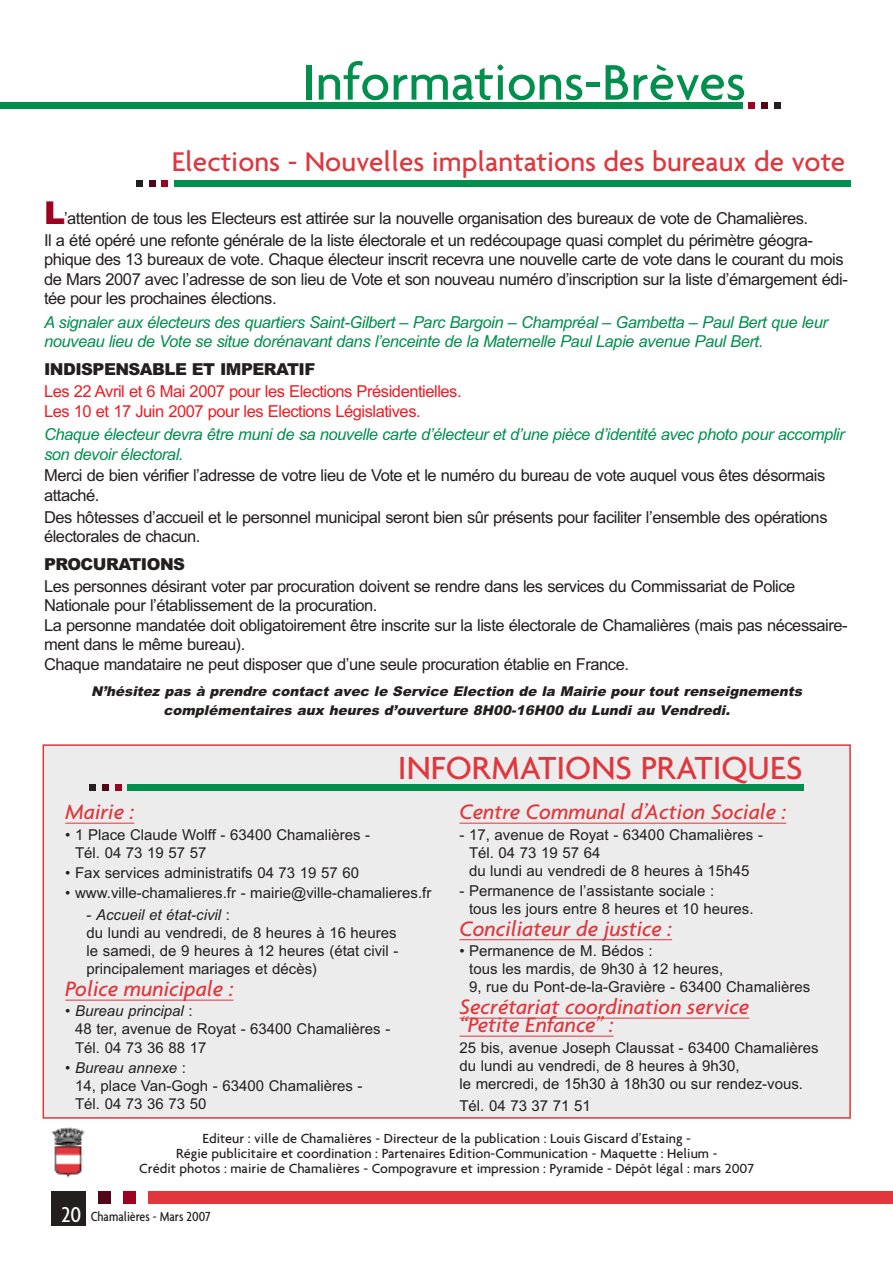
<style>
.page{position:relative;width:893px;height:1262px;background:#fff}
.page>*{position:absolute;margin:0;border:0;box-sizing:border-box;transform-origin:0 0}
.t1{font:500 54px "Agenda";color:#008f4d}
.t2{font:500 34.5px "Agenda";color:#df373d}
.t3{font:500 29.25px "Agenda";color:#df373d}
.t4{font:italic 500 22.5px/18px "Agenda";color:#df373d}
.t5{font:16.5px/19.5px "Arial";letter-spacing:-.03em;color:#231f1f}
.t6{font:italic 16.5px/19.5px "Arial";letter-spacing:-.03em;color:#008f4d}
.t7{font:16.5px/19.5px "Arial";letter-spacing:-.03em;color:#ee1c24}
.t8{font:900 16.5px "Arial";letter-spacing:-.035em;color:#231f1f}
.t9{font:15px/18px "Arial";color:#231f1f}
.t10{font:500 14.25px/15px "Agenda";color:#231f1f;text-align:center}
.t11{font:500 condensed 14.25px "Agenda";color:#231f1f}
.t12{font:italic 900 13.5px/19.5px "Arial";color:#231f1f;text-align:center}
.s1{font-weight:900;font-size:31.5px;color:#9e001f}
.s2{font-style:italic}
.s3{font-size:23.25px;color:#fff}
</style>
<div class="page">
<div style="left:149px;top:1191px;width:743px;height:12px;background:#df373d"></div>
<div style="left:51px;top:1191px;width:34px;height:34px;background:#231f1f"></div>
<div style="left:98px;top:1191px;width:13px;height:12px;background:#520617"></div>
<div style="left:123px;top:1191px;width:13px;height:12px;background:#9e001f"></div>
<img style="left:51px;top:1127px;width:34px;height:51px">
<div style="left:43px;top:745px;width:807px;height:373px;background:#ececed"></div>
<div style="left:43px;top:744px;width:807px;height:374px;border:2px solid #df373d"></div>
<div style="left:128px;top:784px;width:676px;height:7px;background:#008f4d"></div>
<div style="left:115px;top:784px;width:6px;height:7px;background:#9e001f"></div>
<div style="left:102px;top:784px;width:6px;height:7px;background:#520617"></div>
<div style="left:89px;top:784px;width:7px;height:7px;background:#231f1f"></div>
<hr style="left:65px;top:823px;width:43px;height:1px;background:#df373d">
<svg style="left:108px;top:823px;width:26px;height:1px"></svg>
<hr style="left:75px;top:999px;width:33px;height:1px;background:#df373d">
<hr style="left:108px;top:999px;width:125px;height:1px;background:#df373d">
<svg style="left:459px;top:823px;width:13px;height:1px"></svg>
<hr style="left:472px;top:823px;width:38px;height:1px;background:#df373d">
<svg style="left:510px;top:823px;width:29px;height:1px"></svg>
<hr style="left:539px;top:823px;width:104px;height:1px;background:#df373d">
<svg style="left:643px;top:823px;width:26px;height:1px"></svg>
<hr style="left:669px;top:823px;width:117px;height:1px;background:#df373d">
<svg style="left:459px;top:939px;width:13px;height:1px"></svg>
<hr style="left:472px;top:939px;width:61px;height:1px;background:#df373d">
<hr style="left:541px;top:939px;width:110px;height:1px;background:#df373d">
<svg style="left:651px;top:939px;width:21px;height:1px"></svg>
<hr style="left:459px;top:1017px;width:57px;height:1px;background:#df373d">
<svg style="left:516px;top:1017px;width:58px;height:1px"></svg>
<hr style="left:574px;top:1017px;width:31px;height:1px;background:#df373d">
<hr style="left:605px;top:1017px;width:40px;height:1px;background:#df373d">
<hr style="left:645px;top:1017px;width:93px;height:1px;background:#df373d">
<svg style="left:459px;top:1035px;width:18px;height:1px"></svg>
<hr style="left:477px;top:1035px;width:32px;height:1px;background:#df373d">
<hr style="left:509px;top:1035px;width:44px;height:1px;background:#df373d">
<hr style="left:553px;top:1035px;width:32px;height:1px;background:#df373d">
<svg style="left:585px;top:1035px;width:28px;height:1px"></svg>
<div style="left:0;top:102px;width:742px;height:6px;background:#008f4d"></div>
<div style="left:748px;top:102px;width:7px;height:6px;background:#9e001f"></div>
<svg style="left:761px;top:102px;width:6px;height:6px"></svg>
<svg style="left:774px;top:102px;width:6px;height:6px"></svg>
<div style="left:174px;top:181px;width:676px;height:6px;background:#008f4d"></div>
<svg style="left:162px;top:181px;width:6px;height:6px"></svg>
<svg style="left:149px;top:181px;width:6px;height:6px"></svg>
<svg style="left:136px;top:181px;width:6px;height:6px"></svg>
<h1 class="t1" style="left:302px;top:60px;width:445px">Informations-Brèves</h1>
<h3 class="t3" style="left:172px;top:150px;width:675px">Elections - Nouvelles implantations des bureaux de vote</h3>
<p class="t5" style="left:44px;top:209px;width:770px;line-height:21.6px"><span class="s1">L</span>’attention de tous les Electeurs est attirée sur la nouvelle organisation des bureaux de vote de Chamalières.<br>Il a été opéré une refonte générale de la liste électorale et un redécoupage quasi complet du périmètre géogra-</p>
<p class="t5" style="left:44px;top:251px;width:805px">phique des 13 bureaux de vote. Chaque électeur inscrit recevra une nouvelle carte de vote dans le courant du mois de Mars 2007 avec l’adresse de son lieu de Vote et son nouveau numéro d’inscription sur la liste d’émargement édi&shy;tée pour les prochaines élections.</p>
<p class="t6" style="left:44px;top:314px;width:785px">A signaler aux électeurs des quartiers Saint-Gilbert – Parc Bargoin – Champréal – Gambetta – Paul Bert que leur nouveau lieu de Vote se situe dorénavant dans l’enceinte de la Maternelle Paul Lapie avenue Paul Bert.</p>
<p class="t8" style="left:44px;top:363px;width:273px">INDISPENSABLE ET IMPERATIF</p>
<p class="t7" style="left:44px;top:383px;width:419px">Les 22 Avril et 6 Mai 2007 pour les Elections Présidentielles.<br>Les 10 et 17 Juin 2007 pour les Elections Législatives.</p>
<p class="t6" style="left:44px;top:426px;width:802px">Chaque électeur devra être muni de sa nouvelle carte d’électeur et d’une pièce d’identité avec photo pour accomplir son devoir électoral.</p>
<p class="t5" style="left:44px;top:467px;width:782px">Merci de bien vérifier l’adresse de votre lieu de Vote et le numéro du bureau de vote auquel vous êtes désormais attaché.</p>
<p class="t5" style="left:44px;top:508px;width:785px">Des hôtesses d’accueil et le personnel municipal seront bien sûr présents pour faciliter l’ensemble des opérations électorales de chacun.</p>
<p class="t8" style="left:44px;top:558px;width:143px">PROCURATIONS</p>
<p class="t5" style="left:44px;top:578px;width:805px">Les personnes désirant voter par procuration doivent se rendre dans les services du Commissariat de Police Nationale pour l’établissement de la procuration.<br>La personne mandatée doit obligatoirement être inscrite sur la liste électorale de Chamalières (mais pas nécessaire&shy;ment dans le même bureau).<br>Chaque mandataire ne peut disposer que d’une seule procuration établie en France.</p>
<p class="t12" style="left:91px;top:682px;width:715px">N’hésitez pas à prendre contact avec le Service Election de la Mairie pour tout renseignements complémentaires aux heures d’ouverture 8H00-16H00 du Lundi au Vendredi.</p>
<h2 class="t2" style="left:398px;top:754px;width:406px">INFORMATIONS PRATIQUES</h2>
<h3 class="t4" style="left:459px;top:805px;width:328px">Centre Communal d’Action Sociale :</h3>
<p class="t9" style="left:469px;top:826px;width:295px;text-indent:-10px">- 17, avenue de Royat - 63400 Chamalières -<br>Tél. 04 73 19 57 64<br>du lundi au vendredi de 8 heures à 15h45</p>
<p class="t9" style="left:469px;top:883px;width:286px;text-indent:-10px">- Permanence de l’assistante sociale :<br>tous les jours entre 8 heures et 10 heures.</p>
<h3 class="t4" style="left:459px;top:921px;width:214px">Conciliateur de justice :</h3>
<p class="t9" style="left:469px;top:943px;width:342px;text-indent:-10px">• Permanence de M. Bédos :<br>tous les mardis, de 9h30 à 12 heures,<br>9, rue du Pont-de-la-Gravière - 63400 Chamalières</p>
<h3 class="t4" style="left:459px;top:1000px;width:291px">Secrétariat coordination service “Petite Enfance” :</h3>
<p class="t9" style="left:459px;top:1039px;width:360px">25 bis, avenue Joseph Claussat - 63400 Chamalières du lundi au vendredi, de 8 heures à 9h30,<br>le mercredi, de 15h30 à 18h30 ou sur rendez-vous.</p>
<p class="t9" style="left:459px;top:1098px;width:133px">Tél. 04 73 37 71 51</p>
<p class="t10" style="left:139px;top:1132px;width:616px">Editeur : ville de Chamalières - Directeur de la publication : Louis Giscard d’Estaing -<br>Régie publicitaire et coordination : Partenaires Edition-Communication - Maquette : Helium -<br>Crédit photos : mairie de Chamalières - Compogravure et impression : Pyramide - Dépôt légal : mars 2007</p>
<h3 class="t4" style="left:65px;top:805px;width:70px">Mairie :</h3>
<p class="t9" style="left:75px;top:826px;width:296px;text-indent:-10px">• 1 Place Claude Wolff - 63400 Chamalières -<br>Tél. 04 73 19 57 57</p>
<p class="t9" style="left:65px;top:865px;width:295px">• Fax services administratifs 04 73 19 57 60</p>
<p class="t9" style="left:65px;top:885px;width:367px">• www.ville-chamalieres.fr - mairie@ville-chamalieres.fr</p>
<p class="t9" style="left:87px;top:907px;width:313px">- <span class="s2">Accueil et état-civil</span> :<br>du lundi au vendredi, de 8 heures à 16 heures le samedi, de 9 heures à 12 heures (état civil - principalement mariages et décès)</p>
<h3 class="t4" style="left:65px;top:982px;width:170px">Police municipale :</h3>
<p class="t9" style="left:75px;top:1003px;width:317px;text-indent:-10px">• <span class="s2">Bureau principal</span> :<br>48 ter, avenue de Royat - 63400 Chamalières -<br>Tél. 04 73 36 88 17</p>
<p class="t9" style="left:75px;top:1059px;width:289px;text-indent:-10px">• <span class="s2">Bureau annexe</span> :<br>14, place Van-Gogh - 63400 Chamalières -<br>Tél. 04 73 36 73 50</p>
<p class="t11" style="left:62px;top:1211px;width:150px"><span class="s3">20</span> Chamalières - Mars 2007</p>
</div>
